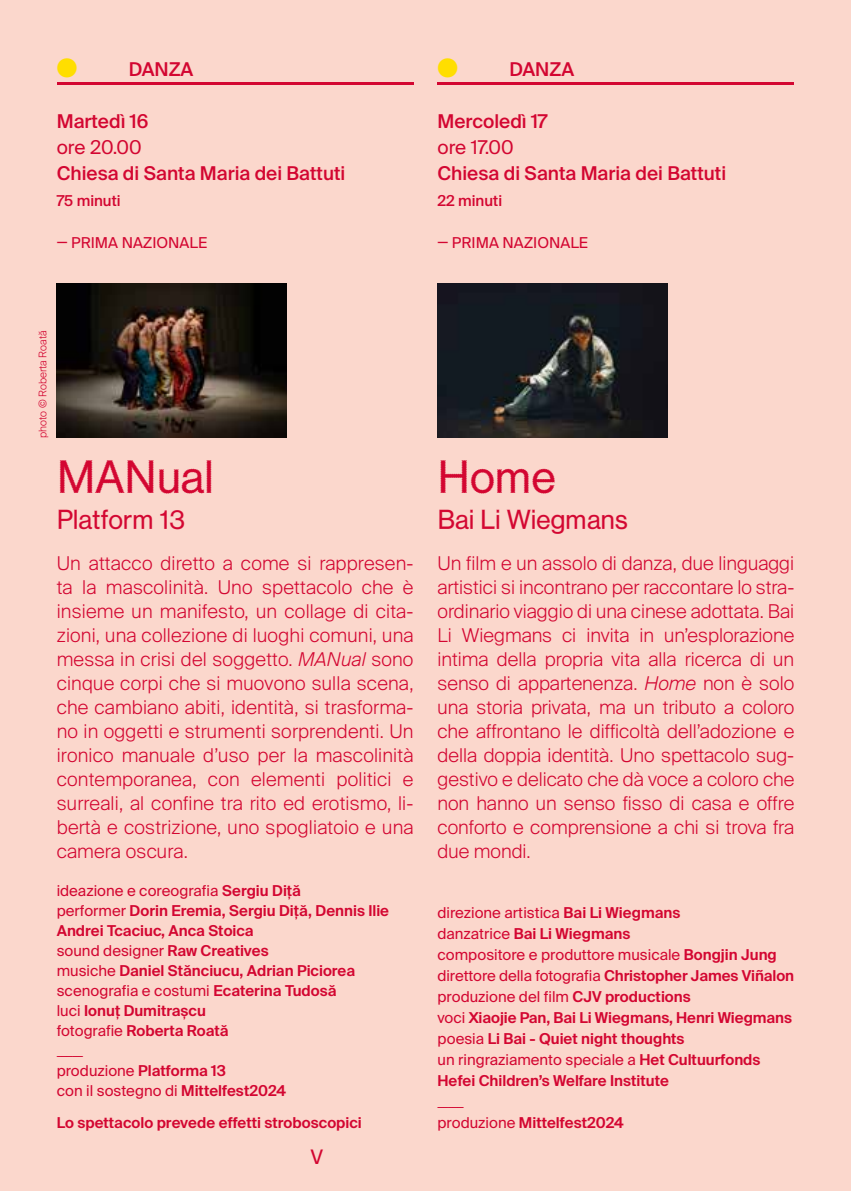
<style>
.page{position:relative;width:851px;height:1191px;background:#fff}
.page>*{position:absolute;margin:0;border:0;box-sizing:border-box;transform-origin:0 0}
.t1{font:44px "Haas Mittelfest 24";letter-spacing:-.02em;color:#d30631}
.t2{font:600 34px "Suisse Intl";color:#ffde00}
.t3{font:26px "Haas Mittelfest 24";letter-spacing:-.02em;color:#d30631}
.t4{font:20px "Suisse Intl";color:#d30631}
.t5{font:300 19px/24px "Suisse Intl";letter-spacing:.005em;color:#d30631;text-align:justify}
.t6{font:500 19px "Suisse Intl";color:#d30631}
.t7{font:19px "Suisse Intl";color:#d30631}
.t8{font:600 15px/20px "Suisse Intl";color:#d30631}
.t9{font:15px "Suisse Intl";color:#d30631}
.t10{font:500 15px "Suisse Intl";color:#d30631}
.t11{font:300 10.6px "Suisse Intl";color:#d30631}
.s1{font-style:italic}
.s2{font-weight:400}
.s3{font-weight:300}
</style>
<div class="page">
<div style="left:0;top:0;width:850px;height:1191px;background:#fbd7cc"></div>
<hr style="left:57px;top:82px;width:356px;height:3px;background:#d30631">
<hr style="left:437px;top:82px;width:357px;height:3px;background:#d30631">
<img style="left:57px;top:284px;width:229px;height:154px">
<img style="left:437px;top:284px;width:230px;height:154px">
<h2 class="t2" style="left:57px;top:45px;width:22px">●</h2>
<h2 class="t2" style="left:437px;top:45px;width:22px">●</h2>
<p class="t6" style="left:129px;top:58px;width:66px">DANZA</p>
<p class="t6" style="left:57px;top:110px;width:93px">Martedì 16</p>
<p class="t7" style="left:57px;top:136px;width:86px">ore 20.00</p>
<p class="t6" style="left:57px;top:162px;width:290px">Chiesa di Santa Maria dei Battuti</p>
<p class="t10" style="left:57px;top:192px;width:65px">75 minuti</p>
<p class="t9" style="left:57px;top:234px;width:152px">— PRIMA NAZIONALE</p>
<p class="t6" style="left:509px;top:58px;width:66px">DANZA</p>
<p class="t6" style="left:437px;top:110px;width:111px">Mercoledì 17</p>
<p class="t7" style="left:437px;top:136px;width:78px">ore 17.00</p>
<p class="t6" style="left:437px;top:162px;width:290px">Chiesa di Santa Maria dei Battuti</p>
<p class="t10" style="left:437px;top:192px;width:66px">22 minuti</p>
<p class="t9" style="left:437px;top:234px;width:152px">— PRIMA NAZIONALE</p>
<p class="t11" style="left:37px;top:438px;width:109px;rotate:-90deg">photo © Roberta Roată</p>
<h1 class="t1" style="left:57px;top:450px;width:159px">MANual</h1>
<h3 class="t3" style="left:57px;top:503px;width:130px">Platform 13</h3>
<h1 class="t1" style="left:437px;top:450px;width:121px">Home</h1>
<h3 class="t3" style="left:437px;top:503px;width:192px">Bai Li Wiegmans</h3>
<p class="t5" style="left:57px;top:551px;width:358px">Un attacco diretto a come si rappresen&shy;ta la mascolinità. Uno spettacolo che è insieme un manifesto, un collage di cita&shy;zioni, una collezione di luoghi comuni, una messa in crisi del soggetto. <span class="s1">MANual</span> sono cinque corpi che si muovono sulla scena, che cambiano abiti, identità, si trasforma&shy;no in oggetti e strumenti sorprendenti. Un ironico manuale d’uso per la mascolinità contemporanea, con elementi politici e surreali, al confine tra rito ed erotismo, li&shy;bertà e costrizione, uno spogliatoio e una camera oscura.</p>
<p class="t5" style="left:437px;top:551px;width:358px">Un film e un assolo di danza, due linguaggi artistici si incontrano per raccontare lo stra&shy;ordinario viaggio di una cinese adottata. Bai Li Wiegmans ci invita in un’esplorazione intima della propria vita alla ricerca di un senso di appartenenza. <span class="s1">Home</span> non è solo una storia privata, ma un tributo a coloro che affrontano le difficoltà dell’adozione e della doppia identità. Uno spettacolo sug&shy;gestivo e delicato che dà voce a coloro che non hanno un senso fisso di casa e offre conforto e comprensione a chi si trova fra due mondi.</p>
<p class="t8" style="left:57px;top:880px;width:334px"><span class="s2">ideazione e coreografia</span> Sergiu Diță<br><span class="s2">performer</span> Dorin Eremia, Sergiu Diță, Dennis Ilie<br>Andrei Tcaciuc, Anca Stoica<br><span class="s2">sound designer</span> Raw Creatives<br><span class="s2">musiche</span> Daniel Stănciucu, Adrian Piciorea <span class="s2">scenografia e costumi</span> Ecaterina Tudosă<br><span class="s2">luci</span> Ionuț Dumitrașcu<br><span class="s2">fotografie</span> Roberta Roată<br><span class="s3">_____<br></span><span class="s2">produzione</span> Platforma 13<br><span class="s2">con il sostegno di</span> Mittelfest2024</p>
<p class="t8" style="left:57px;top:1112px;width:306px">Lo spettacolo prevede effetti stroboscopici</p>
<p class="t4" style="left:310px;top:1145px;width:14px">V</p>
<p class="t8" style="left:437px;top:902px;width:358px;line-height:21px"><span class="s2">direzione artistica</span> Bai Li Wiegmans<br><span class="s2">danzatrice</span> Bai Li Wiegmans<br><span class="s2">compositore e produttore musicale</span> Bongjin Jung <span class="s2">direttore della fotografia</span> Christopher James Viñalon <span class="s2">produzione del film</span> CJV productions<br><span class="s2">voci</span> Xiaojie Pan, Bai Li Wiegmans, Henri Wiegmans <span class="s2">poesia</span> Li Bai - Quiet night thoughts<br><span class="s2">un ringraziamento speciale a</span> Het Cultuurfonds Hefei Children’s Welfare Institute</p>
<p class="t8" style="left:437px;top:1091px;width:187px;line-height:21px"><span class="s3">_____<br></span><span class="s2">produzione</span> Mittelfest2024</p>
</div>
